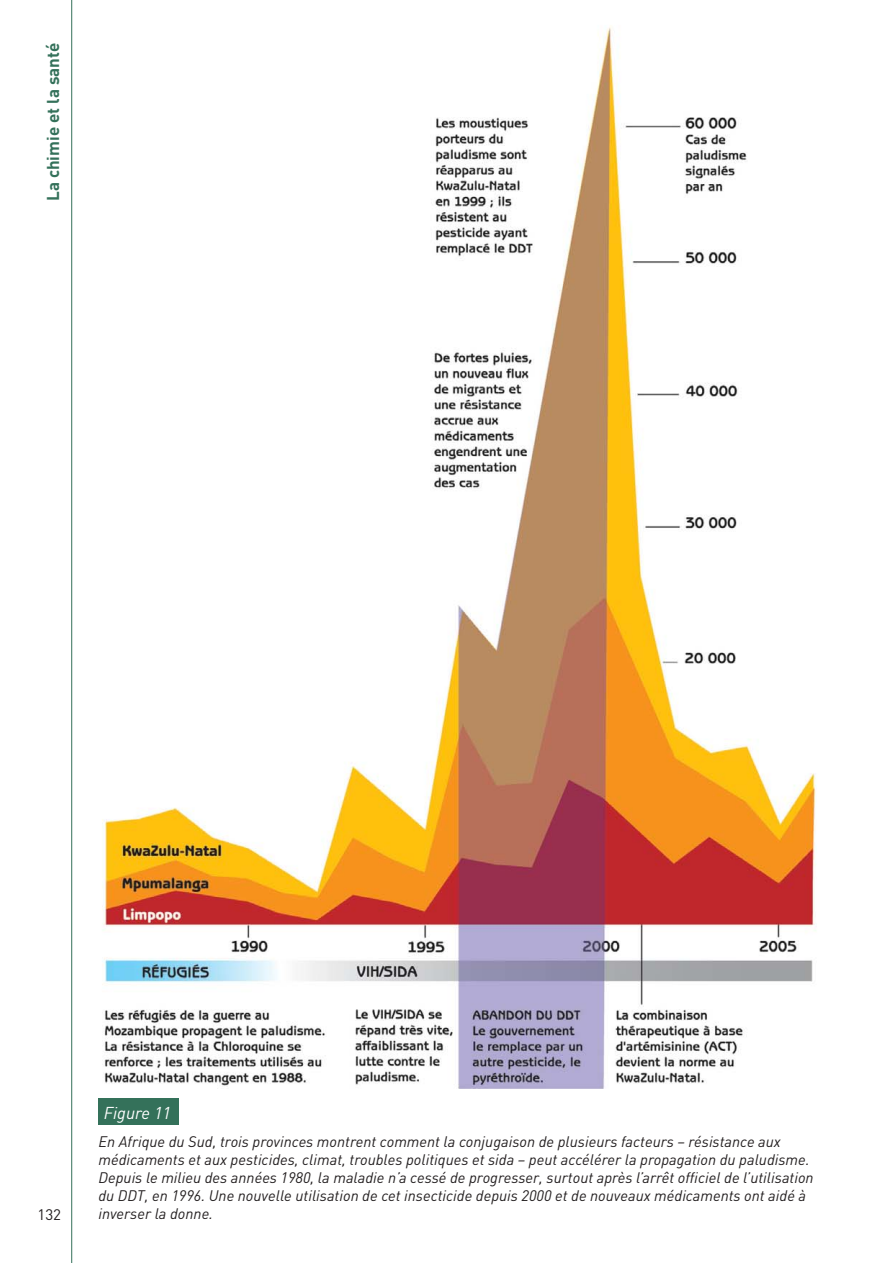
<style>
.page{position:relative;width:893px;height:1263px;background:#fff}
.page>*{position:absolute;margin:0;border:0;box-sizing:border-box;transform-origin:0 0}
.t1{font:700 16.95px "DIN";color:#34715a}
.t2{font:italic 16.95px "DIN";color:#fff}
.t3{font:italic 15.15px/18.1px "DIN";color:#231f20}
.t4{font:15.15px "DIN";color:#231f20}
</style>
<div class="page">
<svg style="left:71px;top:0;width:1px;height:1263px"></svg>
<div style="left:98px;top:1098px;width:81px;height:27px;background:#34715a"></div>
<img style="left:102px;top:25px;width:714px;height:1063px">
<p class="t1" style="left:47px;top:201px;width:160px;rotate:-90deg">La chimie et la santé</p>
<p class="t4" style="left:37px;top:1209px;width:25px">132</p>
<p class="t2" style="left:104px;top:1107px;width:69px">Figure 11</p>
<p class="t3" style="left:98px;top:1134px;width:717px">En Afrique du Sud, trois provinces montrent comment la conjugaison de plusieurs facteurs – résistance aux médicaments et aux pesticides, climat, troubles politiques et sida – peut accélérer la propagation du paludisme.<br>Depuis le milieu des années 1980, la maladie n’a cessé de progresser, surtout après l’arrêt officiel de l’utilisation du DDT, en 1996. Une nouvelle utilisation de cet insecticide depuis 2000 et de nouveaux médicaments ont aidé à inverser la donne.</p>
</div>
